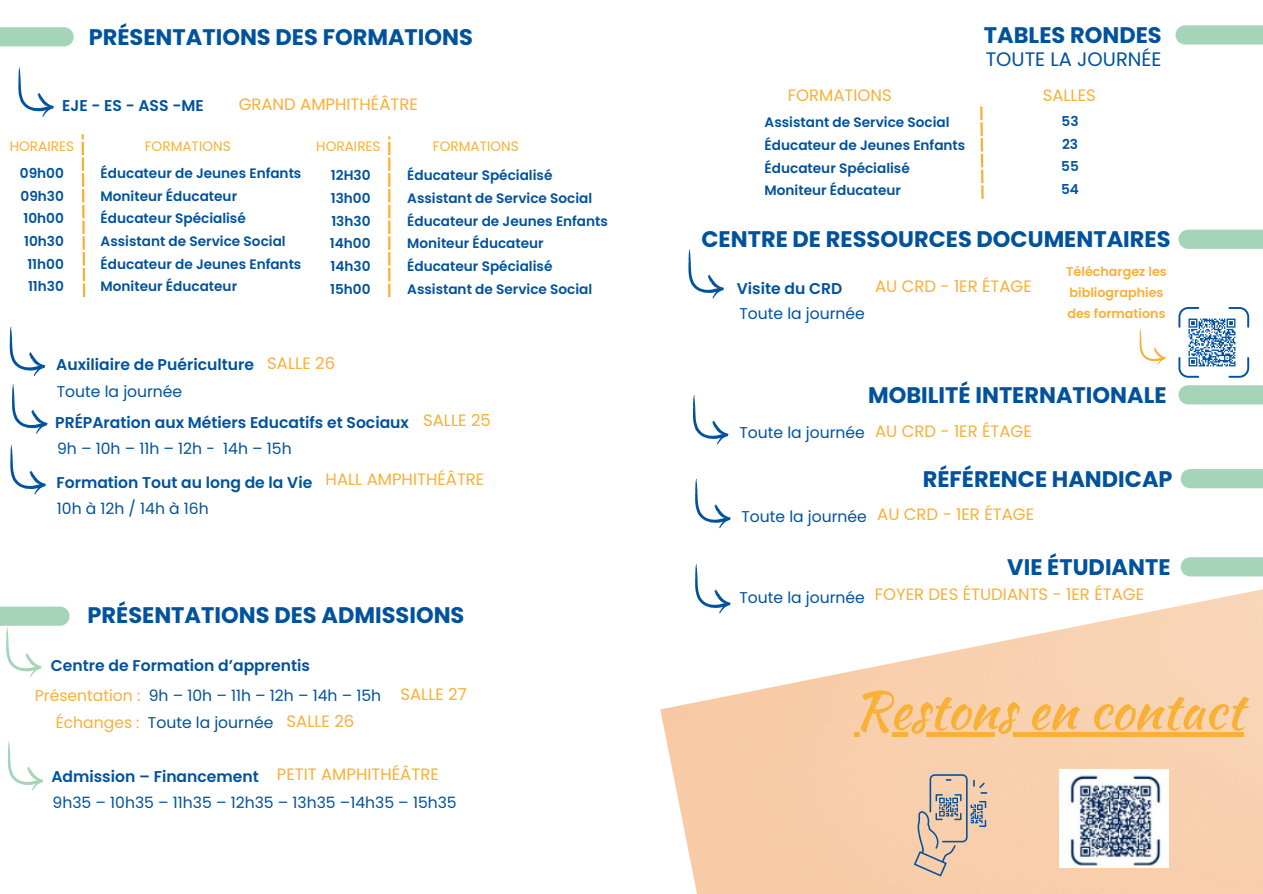
<style>
.page{position:relative;width:1263px;height:894px;background:#fff}
.page>*{position:absolute;margin:0;border:0;box-sizing:border-box;transform-origin:0 0}
.t1{font:51.75px "Kaushan Script";color:#f8b036}
.t2{font:700 22.5px "Poppins";color:#00529d}
.t3{font:19.5px "Poppins";color:#00529d}
.t4{font:16.5px "Poppins";color:#f8b036}
.t5{font:15.6px "Poppins";color:#00529d}
.t6{font:600 15.6px "Poppins";color:#00529d}
.t7{font:600 13.65px "Poppins";color:#00529d}
.t8{font:13.65px "Poppins";color:#f8b036}
.t9{font:600 12.75px/21px "Poppins";color:#f8b036}
.s1{color:#f8b036}
</style>
<div class="page">
<div style="left:0;top:27px;width:74px;height:19px;background:#a6d4b8"></div>
<svg style="left:83px;top:252px;width:2px;height:45px"></svg>
<hr style="left:82px;top:236px;width:3px;height:14px;background:#f8b036">
<hr style="left:82px;top:220px;width:3px;height:14px;background:#f8b036">
<svg style="left:82px;top:134px;width:3px;height:84px"></svg>
<svg style="left:388px;top:136px;width:2px;height:161px"></svg>
<svg style="left:18px;top:67px;width:36px;height:50px"></svg>
<svg style="left:8px;top:741px;width:35px;height:49px"></svg>
<svg style="left:6px;top:627px;width:36px;height:49px"></svg>
<svg style="left:10px;top:326px;width:35px;height:50px"></svg>
<svg style="left:12px;top:384px;width:36px;height:49px"></svg>
<svg style="left:10px;top:445px;width:36px;height:49px"></svg>
<div style="left:0;top:606px;width:70px;height:19px;background:#a6d4b8"></div>
<div style="left:1175px;top:25px;width:88px;height:20px;background:#a6d4b8"></div>
<hr style="left:981px;top:185px;width:3px;height:14px;background:#f8b036">
<svg style="left:981px;top:138px;width:2px;height:45px"></svg>
<hr style="left:980px;top:122px;width:3px;height:14px;background:#f8b036">
<hr style="left:980px;top:106px;width:3px;height:14px;background:#f8b036">
<img style="left:660px;top:565px;width:603px;height:328px">
<svg style="left:914px;top:774px;width:73px;height:102px"></svg>
<img style="left:1059px;top:769px;width:109px;height:98px">
<svg style="left:854px;top:731px;width:389px;height:5px;fill:#f8b036"></svg>
<svg style="left:1228px;top:307px;width:21px;height:21px"></svg>
<svg style="left:1178px;top:307px;width:21px;height:21px"></svg>
<svg style="left:1228px;top:357px;width:21px;height:20px"></svg>
<svg style="left:1178px;top:357px;width:21px;height:20px"></svg>
<img style="left:1186px;top:317px;width:52px;height:51px">
<svg style="left:1139px;top:328px;width:26px;height:37px"></svg>
<div style="left:1178px;top:229px;width:85px;height:20px;background:#a6d4b8"></div>
<svg style="left:688px;top:249px;width:36px;height:49px"></svg>
<div style="left:1181px;top:557px;width:82px;height:19px;background:#a6d4b8"></div>
<svg style="left:695px;top:564px;width:36px;height:49px"></svg>
<div style="left:1178px;top:385px;width:85px;height:19px;background:#a6d4b8"></div>
<svg style="left:693px;top:395px;width:35px;height:49px"></svg>
<div style="left:1181px;top:469px;width:82px;height:19px;background:#a6d4b8"></div>
<svg style="left:695px;top:478px;width:36px;height:50px"></svg>
<p class="t2" style="left:89px;top:21px;width:386px">PRÉSENTATIONS DES FORMATIONS</p>
<p class="t6" style="left:62px;top:95px;width:143px">EJE - ES - ASS -ME</p>
<p class="t4" style="left:239px;top:93px;width:181px">GRAND AMPHITHÉÂTRE</p>
<h5 class="t8" style="left:10px;top:136px;width:66px">HORAIRES</h5>
<h5 class="t8" style="left:145px;top:136px;width:87px">FORMATIONS</h5>
<p class="t7" style="left:20px;top:163px;width:46px">09h00</p>
<p class="t7" style="left:21px;top:186px;width:45px">09h30</p>
<p class="t7" style="left:23px;top:209px;width:42px">10h00</p>
<p class="t7" style="left:24px;top:232px;width:41px">10h30</p>
<p class="t7" style="left:27px;top:254px;width:38px">11h00</p>
<p class="t7" style="left:28px;top:277px;width:37px">11h30</p>
<h2 class="t7" style="left:101px;top:164px;width:202px">Éducateur de Jeunes Enfants</h2>
<h2 class="t7" style="left:101px;top:186px;width:138px">Moniteur Éducateur</h2>
<h3 class="t7" style="left:101px;top:209px;width:147px">Éducateur Spécialisé</h3>
<p class="t7" style="left:101px;top:232px;width:187px">Assistant de Service Social</p>
<h5 class="t7" style="left:101px;top:254px;width:202px">Éducateur de Jeunes Enfants</h5>
<h4 class="t7" style="left:101px;top:277px;width:138px">Moniteur Éducateur</h4>
<p class="t8" style="left:316px;top:136px;width:66px">HORAIRES</p>
<p class="t8" style="left:433px;top:136px;width:87px">FORMATIONS</p>
<p class="t7" style="left:331px;top:166px;width:41px">12H30</p>
<p class="t7" style="left:331px;top:188px;width:41px">13h00</p>
<p class="t7" style="left:331px;top:211px;width:41px">13h30</p>
<p class="t7" style="left:330px;top:234px;width:42px">14h00</p>
<p class="t7" style="left:330px;top:256px;width:42px">14h30</p>
<p class="t7" style="left:330px;top:279px;width:42px">15h00</p>
<p class="t7" style="left:407px;top:166px;width:147px">Éducateur Spécialisé</p>
<p class="t7" style="left:407px;top:188px;width:187px">Assistant de Service Social</p>
<p class="t7" style="left:407px;top:211px;width:202px">Éducateur de Jeunes Enfants</p>
<p class="t7" style="left:407px;top:234px;width:138px">Moniteur Éducateur</p>
<p class="t7" style="left:407px;top:256px;width:147px">Éducateur Spécialisé</p>
<p class="t7" style="left:407px;top:279px;width:187px">Assistant de Service Social</p>
<p class="t6" style="left:56px;top:353px;width:199px">Auxiliaire de Puériculture</p>
<p class="t4" style="left:267px;top:351px;width:69px">SALLE 26</p>
<p class="t5" style="left:57px;top:380px;width:127px">Toute la journée</p>
<p class="t6" style="left:55px;top:411px;width:355px">PRÉPAration aux Métiers Educatifs et Sociaux</p>
<p class="t5" style="left:57px;top:437px;width:236px">9h – 10h – 11h – 12h - 14h – 15h</p>
<p class="t4" style="left:423px;top:408px;width:69px">SALLE 25</p>
<p class="t6" style="left:56px;top:471px;width:257px">Formation Tout au long de la Vie</p>
<p class="t5" style="left:57px;top:497px;width:153px">10h à 12h / 14h à 16h</p>
<p class="t4" style="left:326px;top:468px;width:160px">HALL AMPHITHÉÂTRE</p>
<h6 class="t2" style="left:87px;top:599px;width:378px">PRÉSENTATIONS DES ADMISSIONS</h6>
<p class="t6" style="left:51px;top:654px;width:260px">Centre de Formation d’apprentis</p>
<p class="t5" style="left:35px;top:684px;width:348px"><span class="s1">Présentation :</span> 9h – 10h – 11h – 12h – 14h – 15h</p>
<p class="t4" style="left:400px;top:682px;width:68px">SALLE 27</p>
<p class="t5" style="left:56px;top:711px;width:219px"><span class="s1">Échanges :</span> Toute la journée</p>
<p class="t4" style="left:287px;top:709px;width:69px">SALLE 26</p>
<p class="t4" style="left:277px;top:762px;width:163px">PETIT AMPHITHÉÂTRE</p>
<p class="t6" style="left:51px;top:765px;width:209px">Admission – Financement</p>
<h5 class="t5" style="left:53px;top:790px;width:406px">9h35 – 10h35 – 11h35 – 12h35 – 13h35 –14h35 – 15h35</h5>
<p class="t2" style="left:984px;top:19px;width:179px">TABLES RONDES</p>
<h2 class="t3" style="left:986px;top:45px;width:177px">TOUTE LA JOURNÉE</h2>
<p class="t4" style="left:788px;top:84px;width:105px">FORMATIONS</p>
<p class="t4" style="left:1043px;top:84px;width:55px">SALLES</p>
<p class="t7" style="left:1062px;top:112px;width:18px">53</p>
<p class="t7" style="left:1062px;top:134px;width:18px">23</p>
<p class="t7" style="left:1061px;top:157px;width:19px">55</p>
<p class="t7" style="left:1061px;top:179px;width:19px">54</p>
<p class="t7" style="left:765px;top:113px;width:187px">Assistant de Service Social</p>
<p class="t7" style="left:765px;top:136px;width:202px">Éducateur de Jeunes Enfants</p>
<h5 class="t7" style="left:765px;top:158px;width:147px">Éducateur Spécialisé</h5>
<h6 class="t7" style="left:765px;top:181px;width:138px">Moniteur Éducateur</h6>
<p class="t2" style="left:701px;top:223px;width:471px">CENTRE DE RESSOURCES DOCUMENTAIRES</p>
<h5 class="t6" style="left:737px;top:278px;width:107px">Visite du CRD</h5>
<h6 class="t4" style="left:875px;top:274px;width:158px">AU CRD - 1ER ÉTAGE</h6>
<h6 class="t9" style="left:1066px;top:260px;width:102px">Téléchargez les bibliographies</h6>
<p class="t5" style="left:739px;top:302px;width:127px">Toute la journée</p>
<h6 class="t9" style="left:1067px;top:302px;width:100px">des formations</h6>
<p class="t2" style="left:868px;top:379px;width:300px">MOBILITÉ INTERNATIONALE</p>
<h5 class="t5" style="left:739px;top:421px;width:127px">Toute la journée</h5>
<h2 class="t4" style="left:875px;top:419px;width:158px">AU CRD - 1ER ÉTAGE</h2>
<h5 class="t2" style="left:923px;top:463px;width:251px">RÉFÉRENCE HANDICAP</h5>
<h2 class="t5" style="left:741px;top:505px;width:127px">Toute la journée</h2>
<p class="t4" style="left:877px;top:502px;width:158px">AU CRD - 1ER ÉTAGE</p>
<p class="t5" style="left:739px;top:586px;width:127px">Toute la journée</p>
<p class="t2" style="left:1007px;top:551px;width:165px">VIE ÉTUDIANTE</p>
<p class="t4" style="left:875px;top:582px;width:271px">FOYER DES ÉTUDIANTS - 1ER ÉTAGE</p>
<h5 class="t1" style="left:854px;top:672px;width:391px">Restons en contact</h5>
</div>
